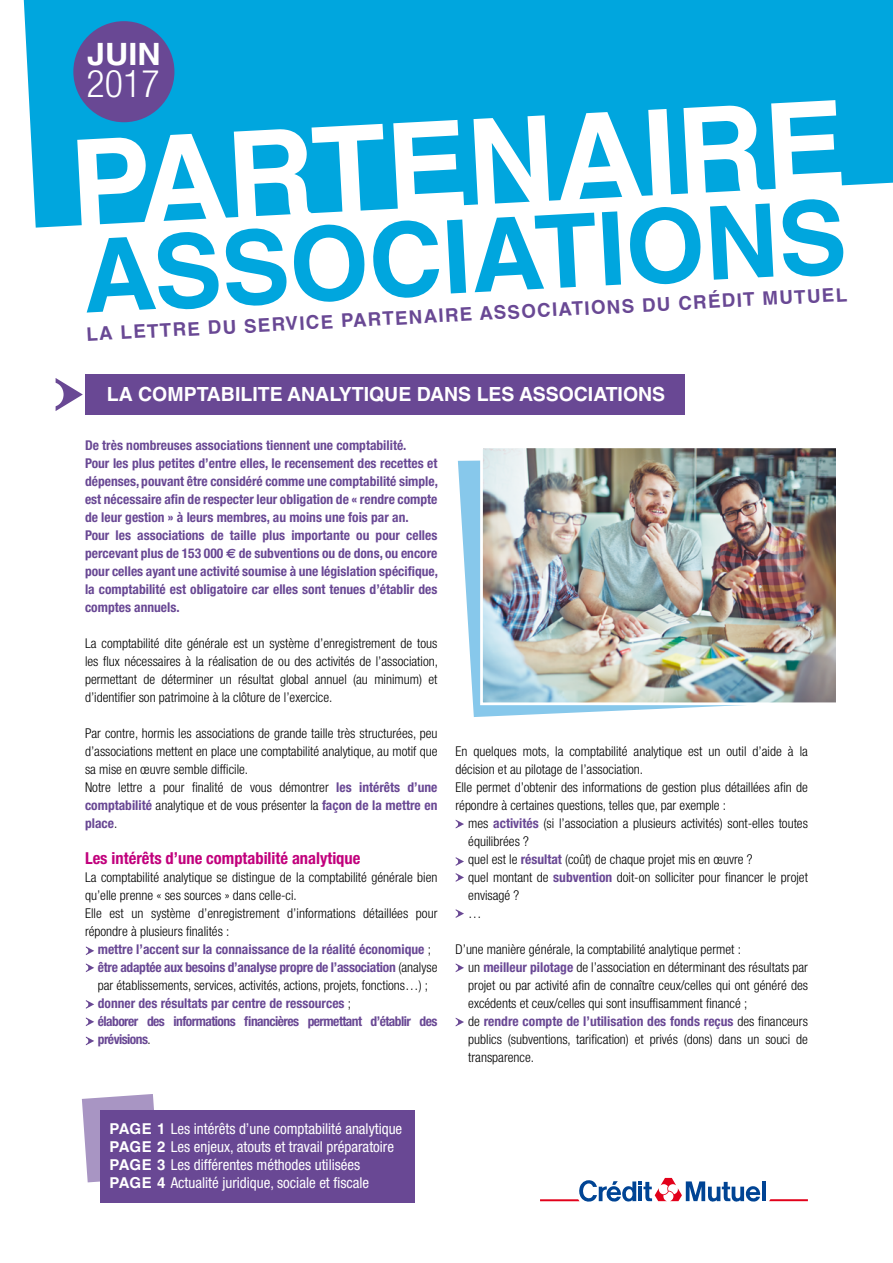
<style>
.page{position:relative;width:893px;height:1263px;background:#fff}
.page>*{position:absolute;margin:0;border:0;box-sizing:border-box;transform-origin:0 0}
.t1{font:700 121.65px "Helvetica LT Std";color:#fff}
.t2{font:700 102px "Helvetica LT Std";color:#00a6de}
.t3{font:300 condensed 38.1px "Helvetica Neue LT";color:#fff}
.t4{font:700 30.75px "Helvetica LT Std";color:#fff;scale:1.05 1}
.t5{font:700 19.5px "Helvetica LT Std";color:#fff}
.t6{font:700 18.75px "Helvetica LT Std";color:#694894}
.t7{font:700 condensed 16.5px "Helvetica Neue";color:#c1007c}
.t8{font:condensed 15px/18px "Helvetica Neue";color:#fff}
.t9{font:300 condensed 13.5px/18px "Helvetica Neue";color:#000}
.t10{font:700 condensed 13.5px/18px "Helvetica Neue";color:#694894}
.t11{font:700 condensed 13.5px/18px "Helvetica Neue";letter-spacing:-.02em;color:#694894}
.s1{font-family:"Euro Sans";font-stretch:normal}
.s2{font-weight:700;color:#694894}
.s3{font-weight:300;color:#000}
.s4{font-family:"Helvetica LT Std";font-weight:700;font-stretch:normal}
</style>
<div class="page">
<svg style="left:24px;top:0;width:869px;height:228px;background:#1cafe1"></svg>
<div style="left:73px;top:21px;width:101px;height:101px;background:#694894;border-radius:50%"></div>
<div style="left:85px;top:374px;width:600px;height:41px;background:#694894"></div>
<svg style="left:56px;top:378px;width:27px;height:33px"></svg>
<div style="left:43px;top:382px;width:21px;height:25px;background:#fff;border-radius:50%"></div>
<svg style="left:769px;top:1199px;width:39px;height:2px"></svg>
<hr style="left:762px;top:1181px;width:4px;height:20px;background:#004494">
<svg style="left:540px;top:1178px;width:220px;height:24px"></svg>
<svg style="left:82px;top:1094px;width:72px;height:88px;background:#b6a6cd"></svg>
<div style="left:100px;top:1110px;width:315px;height:92px;background:#694894"></div>
<svg style="left:458px;top:460px;width:287px;height:257px;fill:#87c8eb"></svg>
<img style="left:484px;top:449px;width:352px;height:252px">
<div style="left:480px;top:445px;width:362px;height:260px;border:3px solid #fff"></div>
<svg style="left:455px;top:820px;width:9px;height:8px"></svg>
<svg style="left:456px;top:857px;width:8px;height:9px"></svg>
<div style="left:452px;top:858px;width:6px;height:7px;background:#fff;border-radius:50%"></div>
<svg style="left:456px;top:873px;width:8px;height:9px"></svg>
<div style="left:452px;top:874px;width:6px;height:7px;background:#fff;border-radius:50%"></div>
<svg style="left:456px;top:909px;width:8px;height:9px"></svg>
<div style="left:452px;top:910px;width:6px;height:7px;background:#fff;border-radius:50%"></div>
<svg style="left:456px;top:963px;width:8px;height:9px"></svg>
<div style="left:452px;top:964px;width:6px;height:7px;background:#fff;border-radius:50%"></div>
<svg style="left:455px;top:1018px;width:9px;height:8px"></svg>
<svg style="left:86px;top:963px;width:8px;height:9px"></svg>
<div style="left:82px;top:964px;width:6px;height:7px;background:#fff;border-radius:50%"></div>
<svg style="left:86px;top:1017px;width:8px;height:9px"></svg>
<div style="left:82px;top:1018px;width:6px;height:7px;background:#fff;border-radius:50%"></div>
<svg style="left:85px;top:1036px;width:9px;height:9px"></svg>
<svg style="left:86px;top:946px;width:8px;height:9px"></svg>
<div style="left:82px;top:947px;width:6px;height:7px;background:#fff;border-radius:50%"></div>
<svg style="left:85px;top:1000px;width:9px;height:9px"></svg>
<h3 class="t4" style="left:87px;top:35px;width:72px">JUIN</h3>
<h3 class="t3" style="left:87px;top:62px;width:75px">2017</h3>
<h1 class="t1" style="left:66px;top:111px;width:777px;rotate:-3deg">PARTENAIRE</h1>
<h2 class="t2" style="left:79px;top:215px;width:766px;rotate:-3deg">ASSOCIATIONS</h2>
<h3 class="t6" style="left:86px;top:323px;width:763px;rotate:-3deg">LA LETTRE DU SERVICE PARTENAIRE ASSOCIATIONS DU CRÉDIT MUTUEL</h3>
<h3 class="t5" style="left:107px;top:383px;width:560px">LA COMPTABILITE ANALYTIQUE DANS LES ASSOCIATIONS</h3>
<p class="t10" style="left:85px;top:436px;width:354px">De très nombreuses associations tiennent une comptabilité.<br>Pour les plus petites d’entre elles, le recensement des recettes et dépenses, pouvant être considéré comme une comptabilité simple, est nécessaire afin de respecter leur obligation de « rendre compte de leur gestion » à leurs membres, au moins une fois par an.<br>Pour les associations de taille plus importante ou pour celles percevant plus de 153 000 <span class="s1">e</span> de subventions ou de dons, ou encore pour celles ayant une activité soumise à une législation spécifique, la comptabilité est obligatoire car elles sont tenues d’établir des comptes annuels.</p>
<p class="t9" style="left:85px;top:634px;width:354px;text-align:justify">La comptabilité dite générale est un système d’enregistrement de tous les flux nécessaires à la réalisation de ou des activités de l’association, permettant de déterminer un résultat global annuel (au minimum) et d’identifier son patrimoine à la clôture de l’exercice.</p>
<p class="t9" style="left:85px;top:724px;width:354px">Par contre, hormis les associations de grande taille très structurées, peu d’associations mettent en place une comptabilité analytique, au motif que sa mise en œuvre semble difficile.<br>Notre lettre a pour finalité de vous démontrer <span class="s2">les intérêts d’une comptabilité</span> analytique et de vous présenter la <span class="s2">façon de la mettre en place</span>.</p>
<p class="t7" style="left:85px;top:848px;width:277px">Les intérêts d’une comptabilité analytique</p>
<p class="t9" style="left:85px;top:868px;width:354px">La comptabilité analytique se distingue de la comptabilité générale bien qu’elle prenne « ses sources » dans celle-ci.<br>Elle est un système d’enregistrement d’informations détaillées pour répondre à plusieurs finalités :</p>
<p class="t11" style="left:98px;top:940px;width:341px">mettre l’accent sur la connaissance de la réalité économique <span class="s3">; </span>être adaptée aux besoins d’analyse propre de l’association <span class="s3">(analyse par établissements, services, activités, actions, projets, fonctions…) ; </span>donner des résultats par centre de ressources <span class="s3">;<br></span>élaborer des informations financières permettant d’établir des prévisions<span class="s3">.</span></p>
<p class="t9" style="left:455px;top:742px;width:354px">En quelques mots, la comptabilité analytique est un outil d’aide à la décision et au pilotage de l’association.<br>Elle permet d’obtenir des informations de gestion plus détaillées afin de répondre à certaines questions, telles que, par exemple :</p>
<p class="t9" style="left:468px;top:814px;width:341px">mes <span class="s2">activités</span> (si l’association a plusieurs activités) sont-elles toutes équilibrées ?<br>quel est le <span class="s2">résultat</span> (coût) de chaque projet mis en œuvre ?<br>quel montant de <span class="s2">subvention</span> doit-on solliciter pour financer le projet envisagé ?<br>…</p>
<p class="t9" style="left:468px;top:940px;width:341px;text-indent:-13px">D’une manière générale, la comptabilité analytique permet :<br>un <span class="s2">meilleur pilotage</span> de l’association en déterminant des résultats par projet ou par activité afin de connaître ceux/celles qui ont généré des excédents et ceux/celles qui sont insuffisamment financé ;<br>de <span class="s2">rendre compte de l’utilisation des fonds reçus</span> des financeurs publics (subventions, tarification) et privés (dons) dans un souci de transparence.</p>
<p class="t8" style="left:110px;top:1120px;width:294px"><span class="s4">PAGE 1</span> Les intérêts d’une comptabilité analytique <span class="s4">PAGE 2</span> Les enjeux, atouts et travail préparatoire <span class="s4">PAGE 3</span> Les différentes méthodes utilisées <span class="s4">PAGE 4</span> Actualité juridique, sociale et fiscale</p>
</div>
